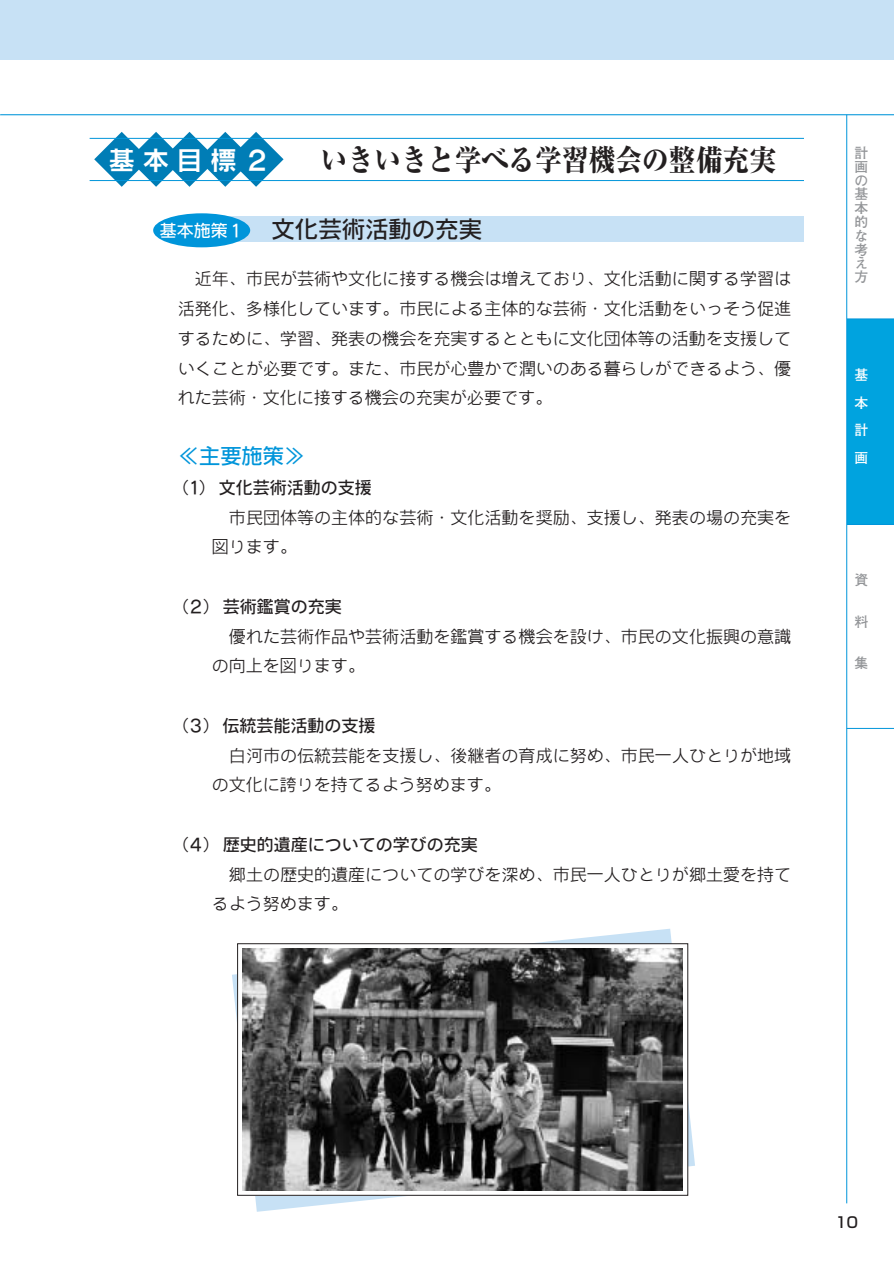
<style>
.page{position:relative;width:894px;height:1263px;background:#fff}
.page>*{position:absolute;margin:0;border:0;box-sizing:border-box;transform-origin:0 0}
.t1{font:800 29.7px "Ryumin";color:#231f20;scale:.9 1}
.t2{font:25.5px "NIS S7";letter-spacing:.325em;color:#fff}
.t3{font:23.4px "NIS S4";color:#231f20}
.t4{font:21.3px "NIS S4";color:#0095da}
.t5{font:16.95px/29.7px "NIS S1";color:#231f20;text-align:justify}
.t6{font:16.95px "NIS S4";color:#231f20}
.t7{font:500 14.85px "Shin Go";color:#231f20}
.t8{font:700 13.8px/13.8px "Futo Go B101";color:#939598;text-align:justify}
.t9{font:700 13.8px/27.6px "Futo Go B101";color:#fff;text-align:justify}
.s1{font-size:16.95px;color:#fff}
</style>
<div class="page">
<hr style="left:0;top:114px;width:894px;height:1px;background:#0095da">
<div style="left:847px;top:319px;width:47px;height:205px;background:#00a3df"></div>
<hr style="left:846px;top:115px;width:1px;height:1088px;background:#0095da">
<hr style="left:847px;top:319px;width:47px;height:1px;background:#0095da">
<div style="left:0;top:0;width:894px;height:60px;background:#c7e1f5"></div>
<hr style="left:847px;top:524px;width:47px;height:1px;background:#0095da">
<hr style="left:847px;top:728px;width:47px;height:1px;background:#0095da">
<svg style="left:94px;top:132px;width:190px;height:55px"></svg>
<hr style="left:90px;top:138px;width:714px;height:1px;background:#0095da">
<hr style="left:90px;top:180px;width:714px;height:1px;background:#0095da">
<div style="left:176px;top:217px;width:628px;height:25px;background:#c7e1f5"></div>
<div style="left:153px;top:213px;width:97px;height:34px;background:#0095da;border-radius:50%"></div>
<svg style="left:232px;top:929px;width:463px;height:283px"></svg>
<svg style="left:239px;top:946px;width:447px;height:248px"></svg>
<div style="left:237px;top:944px;width:451px;height:252px;border:1px solid #231f20"></div>
<img style="left:243px;top:949px;width:439px;height:241px">
<p class="t2" style="left:109px;top:151px;width:162px">基本目標２</p>
<p class="t1" style="left:321px;top:150px;width:507px">いきいきと学べる学習機会の整備充実</p>
<p class="t3" style="left:160px;top:220px;width:324px"><span class="s1">基本施策１</span> 文化芸術活動の充実</p>
<p class="t5" style="left:178px;top:266px;width:615px;text-indent:17px">近年、市民が芸術や文化に接する機会は増えており、文化活動に関する学習は活発化、多様化しています。市民による主体的な芸術・文化活動をいっそう促進するために、学習、発表の機会を充実するとともに文化団体等の活動を支援していくことが必要です。また、市民が心豊かで潤いのある暮らしができるよう、優れた芸術・文化に接する機会の充実が必要です。</p>
<p class="t4" style="left:178px;top:448px;width:129px">≪主要施策≫</p>
<p class="t6" style="left:178px;top:481px;width:195px">(1) 文化芸術活動の支援</p>
<p class="t5" style="left:229px;top:505px;width:564px">市民団体等の主体的な芸術・文化活動を奨励、支援し、発表の場の充実を</p>
<p class="t5" style="left:212px;top:534px;width:87px">図ります。</p>
<p class="t6" style="left:178px;top:600px;width:165px">(2) 芸術鑑賞の充実</p>
<p class="t5" style="left:229px;top:624px;width:564px">優れた芸術作品や芸術活動を鑑賞する機会を設け、市民の文化振興の意識</p>
<p class="t5" style="left:212px;top:653px;width:155px">の向上を図ります。</p>
<p class="t6" style="left:178px;top:719px;width:199px">(3) 伝統芸能活動の支援</p>
<p class="t5" style="left:229px;top:743px;width:564px">白河市の伝統芸能を支援し、後継者の育成に努め、市民一人ひとりが地域</p>
<p class="t5" style="left:212px;top:772px;width:291px">の文化に誇りを持てるよう努めます。</p>
<p class="t6" style="left:178px;top:838px;width:301px">(4) 歴史的遺産についての学びの充実</p>
<p class="t5" style="left:229px;top:862px;width:564px">郷土の歴史的遺産についての学びを深め、市民一人ひとりが郷土愛を持て</p>
<p class="t5" style="left:212px;top:892px;width:138px">るよう努めます。</p>
<p class="t8" style="left:855px;top:147px;width:15px">計画の基本的な考え方</p>
<p class="t9" style="left:854px;top:363px;width:15px">基本計画</p>
<p class="t8" style="left:855px;top:575px;width:15px">資</p>
<p class="t8" style="left:855px;top:616px;width:15px">料</p>
<p class="t8" style="left:855px;top:658px;width:15px">集</p>
<p class="t7" style="left:835px;top:1217px;width:24px">10</p>
</div>
